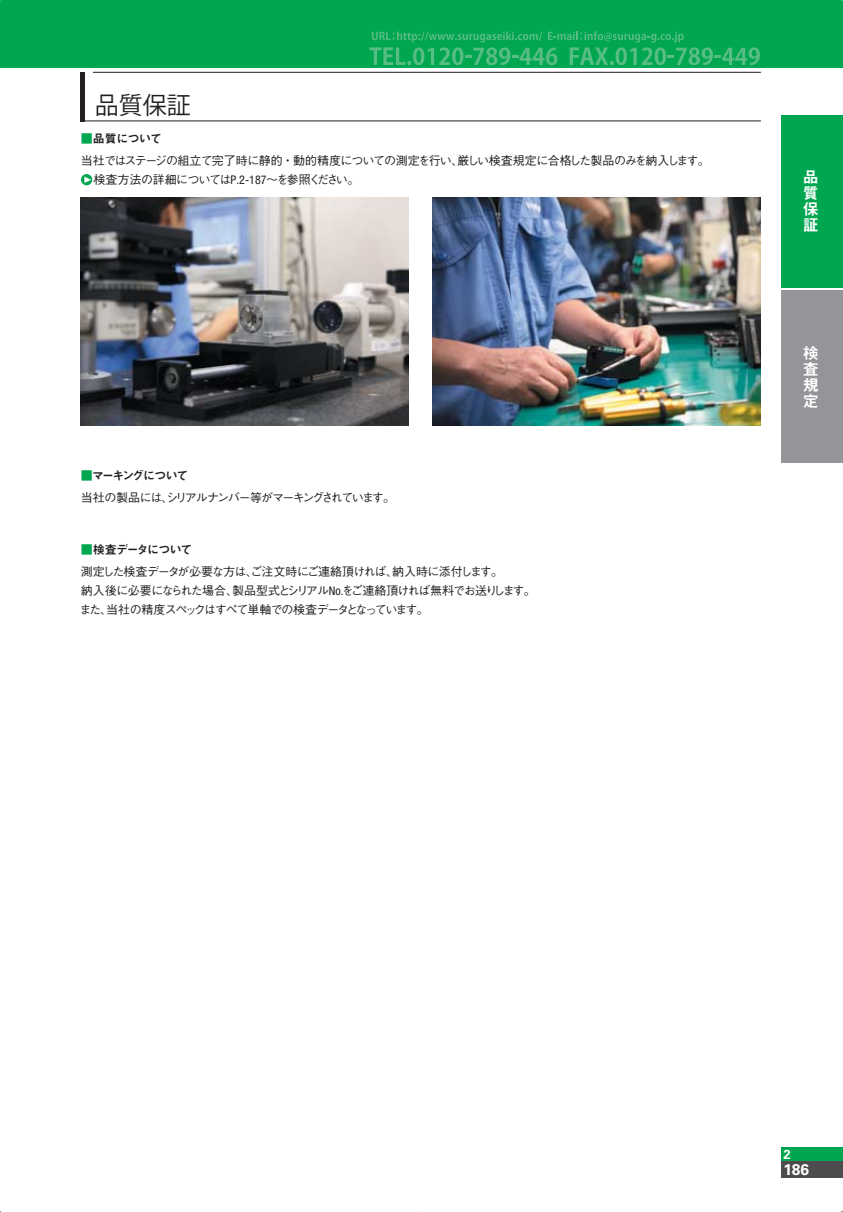
<style>
.page{position:relative;width:843px;height:1212px;background:#fff}
.page>*{position:absolute;margin:0;border:0;box-sizing:border-box;transform-origin:0 0}
.t1{font:24.07px "Koz Go Pro Regular 90 msp RKSJ H";color:#231f20}
.t2{font:15.97px/16px "Midashi Go Pro MB31 90 msp RKSJ V";color:#fff;text-align:justify}
.t3{font:700 15.53px "Univers LT Std";color:#fff}
.t4{font:700 13.05px "Univers LT Std";color:#fff}
.t5{font:11.92px/18.9px "Gothic BBB Pro Medium 90 msp RKSJ H";letter-spacing:-.08em;color:#231f20}
.t6{font:11.92px "Gothic BBB Pro Medium 90 msp RKSJ H";letter-spacing:-.12em;color:#231f20}
.t7{font:11.92px "Midashi Go Pro MB31 90 msp RKSJ V";letter-spacing:-.09em;color:#231f20}
.t8{font:11.92px "Midashi Go Pro MB31 90 msp RKSJ V";letter-spacing:-.125em;color:#231f20}
.s1{color:#00a650}
.s2{font-family:"Helvetica Neue LT Std";font-stretch:condensed}
</style>
<div class="page">
<div style="left:0;top:0;width:843px;height:67px;background:#00a650"></div>
<svg style="left:369px;top:31px;width:391px;height:34px"></svg>
<div style="left:781px;top:1147px;width:62px;height:14px;background:#00a650"></div>
<div style="left:781px;top:1161px;width:62px;height:16px;background:#4c4c4e"></div>
<hr style="left:93px;top:72px;width:668px;height:1px;background:#231f20">
<div style="left:781px;top:115px;width:62px;height:172px;background:#00a650"></div>
<div style="left:781px;top:290px;width:62px;height:172px;background:#939598"></div>
<hr style="left:81px;top:72px;width:4px;height:49px;background:#231f20">
<hr style="left:81px;top:120px;width:680px;height:1px;background:#231f20">
<div style="left:81px;top:174px;width:11px;height:11px;background:#00a650;border-radius:50%"></div>
<svg style="left:84px;top:176px;width:7px;height:7px"></svg>
<img style="left:81px;top:197px;width:328px;height:228px">
<img style="left:433px;top:197px;width:328px;height:228px">
<h1 class="t1" style="left:95px;top:96px;width:97px">品質保証</h1>
<p class="t7" style="left:81px;top:134px;width:83px"><span class="s1">■</span>品質について</p>
<p class="t5" style="left:94px;top:152px;width:618px;text-indent:-13px">当社ではステージの組立て完了時に静的・動的精度についての測定を行い、厳しい検査規定に合格した製品のみを納入します。検査方法の詳細については<span class="s2">P.2-187</span>～を参照ください。</p>
<p class="t8" style="left:81px;top:471px;width:109px"><span class="s1">■</span>マーキングについて</p>
<p class="t6" style="left:81px;top:493px;width:316px">当社の製品には、シリアルナンバー等がマーキングされています。</p>
<p class="t7" style="left:81px;top:545px;width:113px"><span class="s1">■</span>検査データについて</p>
<p class="t5" style="left:80px;top:563px;width:458px">測定した検査データが必要な方は、ご注文時にご連絡頂ければ、納入時に添付します。<br>納入後に必要になられた場合、製品型式とシリアル<span class="s2">No.</span>をご連絡頂ければ無料でお送りします。また、当社の精度スペックはすべて単軸での検査データとなっています。</p>
<h2 class="t2" style="left:803px;top:171px;width:17px">品質保証</h2>
<h2 class="t2" style="left:803px;top:347px;width:17px">検査規定</h2>
<p class="t4" style="left:783px;top:1146px;width:9px">2</p>
<h3 class="t3" style="left:783px;top:1160px;width:27px">186</h3>
</div>
